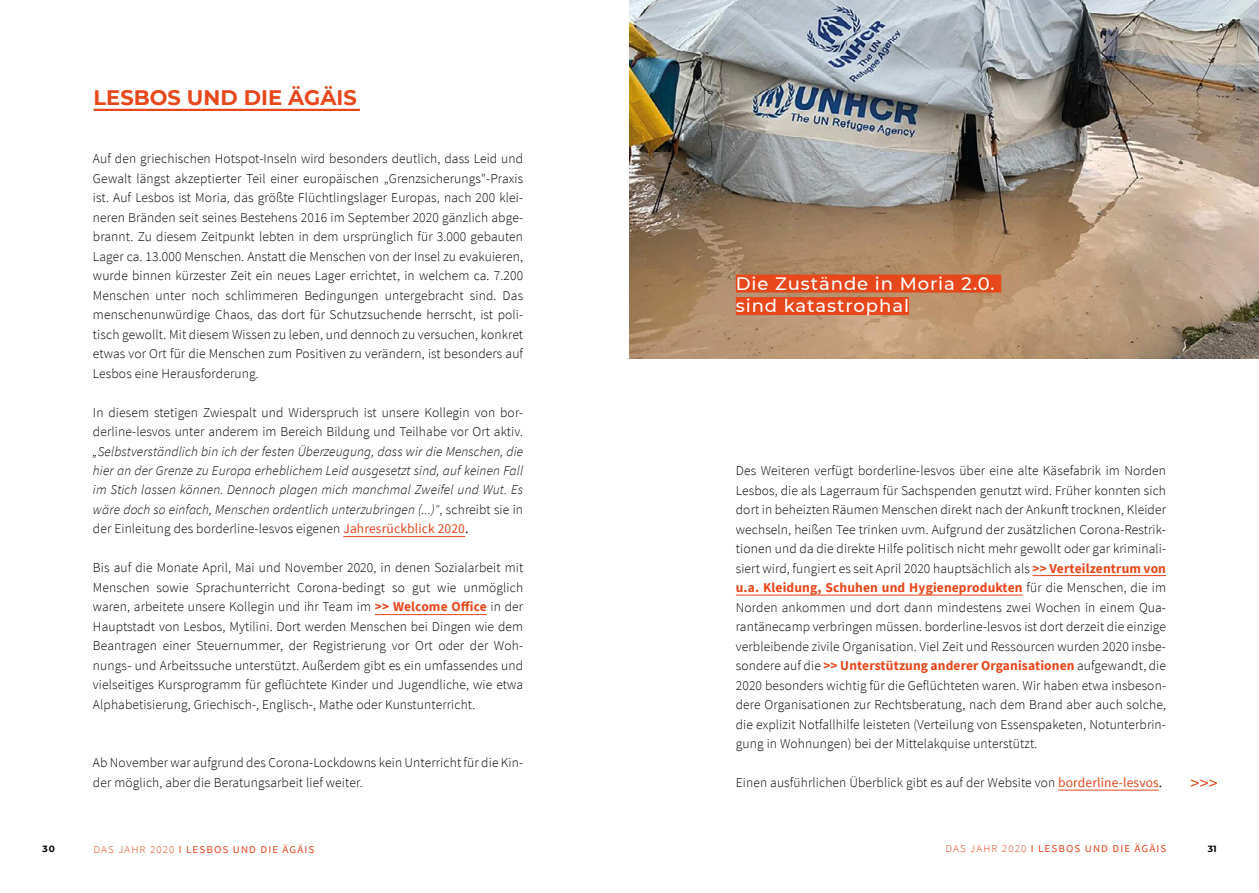
<style>
.page{position:relative;width:1259px;height:893px;background:#fff}
.page>*{position:absolute;margin:0;border:0;box-sizing:border-box;transform-origin:0 0}
.t1{font:700 21px "Montserrat";color:#e8461b}
.t2{font:500 18px/22.5px "Montserrat";letter-spacing:.05em;color:#fff}
.t3{font:18px "Source Sans Pro";color:#e8461b}
.t4{font:300 13.5px/19.5px "Source Sans Pro";letter-spacing:.01em;color:#000;text-align:justify}
.t5{font:italic 300 13.5px/19.5px "Source Sans Pro";letter-spacing:.01em;color:#000;text-align:justify}
.t6{font:10.5px "Source Sans Pro";letter-spacing:.1em;color:#e8461b;scale:1.05 1}
.t7{font:700 9px "Montserrat";color:#000}
.s1{font-style:normal}
.s2{font-weight:400;font-style:normal;color:#e8461b}
.s3{font-weight:400;font-style:normal}
.s4{font-weight:700;color:#e8461b}
.s5{font-weight:400;color:#e8461b}
.s6{font-weight:400}
.s7{font-weight:300}
</style>
<div class="page">
<hr style="left:343px;top:536px;width:122px;height:1px;background:#e8461b">
<hr style="left:375px;top:614px;width:112px;height:1px;background:#e8461b">
<hr style="left:1032px;top:575px;width:134px;height:1px;background:#e8461b">
<hr style="left:736px;top:595px;width:286px;height:1px;background:#e8461b">
<hr style="left:1058px;top:790px;width:101px;height:1px;background:#e8461b">
<hr style="left:94px;top:109px;width:266px;height:2px;background:#e8461b">
<img style="left:629px;top:0;width:630px;height:358px">
<div style="left:736px;top:275px;width:265px;height:18px;background:#e8461b"></div>
<div style="left:736px;top:297px;width:173px;height:18px;background:#e8461b"></div>
<h1 class="t1" style="left:94px;top:83px;width:265px">LESBOS UND DIE ÄGÄIS</h1>
<p class="t4" style="left:93px;top:149px;width:432px">Auf den griechischen Hotspot-Inseln wird besonders deutlich, dass Leid und Gewalt längst akzeptierter Teil einer europäischen „Grenzsicherungs"-Praxis ist. Auf Lesbos ist Moria, das größte Flüchtlingslager Europas, nach 200 klei&shy;neren Bränden seit seines Bestehens 2016 im September 2020 gänzlich abge&shy;brannt. Zu diesem Zeitpunkt lebten in dem ursprünglich für 3.000 gebauten Lager ca. 13.000 Menschen. Anstatt die Menschen von der Insel zu evakuieren, wurde binnen kürzester Zeit ein neues Lager errichtet, in welchem ca. 7.200<br>Menschen unter noch schlimmeren Bedingungen untergebracht sind. Das menschenunwürdige Chaos, das dort für Schutzsuchende herrscht, ist poli&shy;tisch gewollt. Mit diesem Wissen zu leben, und dennoch zu versuchen, konkret etwas vor Ort für die Menschen zum Positiven zu verändern, ist besonders auf Lesbos eine Herausforderung.</p>
<p class="t4" style="left:93px;top:402px;width:432px">In diesem stetigen Zwiespalt und Widerspruch ist unsere Kollegin von bor&shy;derline-lesvos unter anderem im Bereich Bildung und Teilhabe vor Ort aktiv.</p>
<p class="t5" style="left:93px;top:441px;width:432px">„Selbstverständlich bin ich der festen Überzeugung, dass wir die Menschen, die hier an der Grenze zu Europa erheblichem Leid ausgesetzt sind, auf keinen Fall im Stich lassen können. Dennoch plagen mich manchmal Zweifel und Wut. Es wäre doch so einfach, Menschen ordentlich unterzubringen (...)"<span class="s1">, schreibt sie in der Einleitung des borderline-lesvos eigenen</span> <span class="s2">Jahresrückblick 2020</span><span class="s3">.</span></p>
<p class="t4" style="left:93px;top:558px;width:432px">Bis auf die Monate April, Mai und November 2020, in denen Sozialarbeit mit Menschen sowie Sprachunterricht Corona-bedingt so gut wie unmöglich waren, arbeitete unsere Kollegin und ihr Team im <span class="s4">&gt;&gt; Welcome Office</span> in der Hauptstadt von Lesbos, Mytilini. Dort werden Menschen bei Dingen wie dem Beantragen einer Steuernummer, der Registrierung vor Ort oder der Woh&shy;nungs- und Arbeitssuche unterstützt. Außerdem gibt es ein umfassendes und vielseitiges Kursprogramm für geflüchtete Kinder und Jugendliche, wie etwa Alphabetisierung, Griechisch-, Englisch-, Mathe oder Kunstunterricht.</p>
<p class="t4" style="left:93px;top:753px;width:432px">Ab November war aufgrund des Corona-Lockdowns kein Unterricht für die Kin&shy;der möglich, aber die Beratungsarbeit lief weiter.</p>
<h2 class="t2" style="left:736px;top:271px;width:260px">Die Zustände in Moria 2.0. sind katastrophal</h2>
<p class="t4" style="left:736px;top:461px;width:432px">Des Weiteren verfügt borderline-lesvos über eine alte Käsefabrik im Norden Lesbos, die als Lagerraum für Sachspenden genutzt wird. Früher konnten sich dort in beheizten Räumen Menschen direkt nach der Ankunft trocknen, Kleider wechseln, heißen Tee trinken uvm. Aufgrund der zusätzlichen Corona-Restrik&shy;tionen und da die direkte Hilfe politisch nicht mehr gewollt oder gar kriminali&shy;siert wird, fungiert es seit April 2020 hauptsächlich als <span class="s4">&gt;&gt; Verteilzentrum von u.a. Kleidung, Schuhen und Hygieneprodukten</span> für die Menschen, die im Norden ankommen und dort dann mindestens zwei Wochen in einem Qua&shy;rantänecamp verbringen müssen. borderline-lesvos ist dort derzeit die einzige verbleibende zivile Organisation. Viel Zeit und Ressourcen wurden 2020 insbe&shy;sondere auf die <span class="s4">&gt;&gt; Unterstützung anderer Organisationen</span> aufgewandt, die 2020 besonders wichtig für die Geflüchteten waren. Wir haben etwa insbeson&shy;dere Organisationen zur Rechtsberatung, nach dem Brand aber auch solche, die explizit Notfallhilfe leisteten (Verteilung von Essenspaketen, Notunterbrin&shy;gung in Wohnungen) bei der Mittelakquise unterstützt.</p>
<p class="t4" style="left:736px;top:773px;width:428px">Einen ausführlichen Überblick gibt es auf der Website von <span class="s5">borderline-lesvos</span><span class="s6">.</span></p>
<h2 class="t3" style="left:1190px;top:772px;width:29px">&gt;&gt;&gt;</h2>
<p class="t6" style="left:94px;top:843px;width:212px"><span class="s7">DAS JAHR 2020</span> I LESBOS UND DIE ÄGÄIS</p>
<p class="t6" style="left:945px;top:842px;width:212px"><span class="s7">DAS JAHR 2020</span> I LESBOS UND DIE ÄGÄIS</p>
<p class="t7" style="left:43px;top:842px;width:14px">30</p>
<p class="t7" style="left:1208px;top:842px;width:10px">31</p>
</div>
